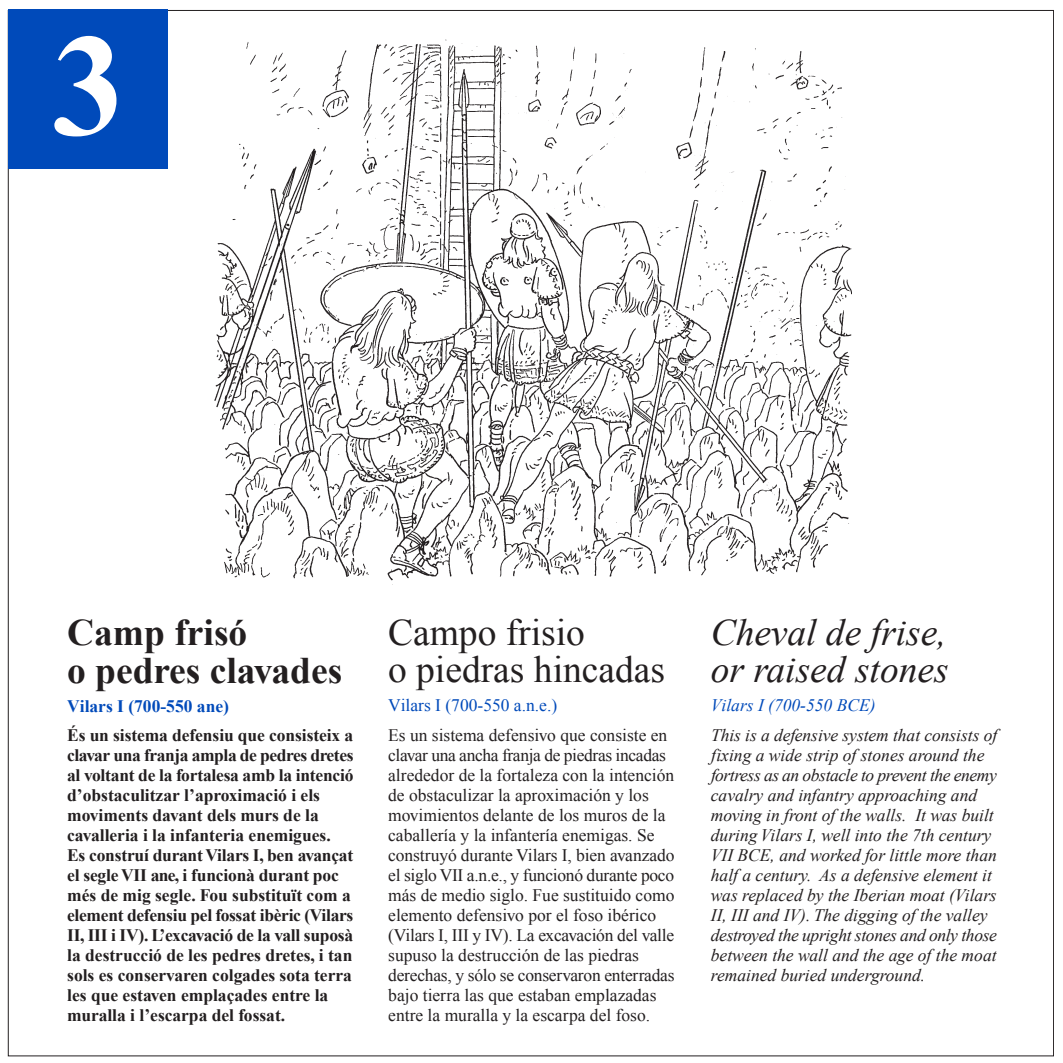
<style>
.page{position:relative;width:1063px;height:1063px;background:#fff}
.page>*{position:absolute;margin:0;border:0;box-sizing:border-box;transform-origin:0 0}
.t1{font:700 145.75px "Times New Roman";color:#fff}
.t2{font:italic 37.5px/37.5px "Times New Roman";color:#231f20}
.t3{font:37.5px/37.5px "Times New Roman";color:#231f20}
.t4{font:700 37.5px/37.5px "Times New Roman";color:#231f20}
.t5{font:17.5px/20px "Times New Roman";color:#231f20}
.t6{font:700 17.5px/20px "Times New Roman";letter-spacing:-.005em;color:#231f20}
.t7{font:italic 17.5px/20px "Times New Roman";color:#231f20}
.t8{font:17.5px "Times New Roman";color:#004aba}
.t9{font:700 17.5px "Times New Roman";color:#004aba}
.t10{font:italic 17.5px "Times New Roman";color:#004aba}
</style>
<div class="page">
<img style="left:214px;top:40px;width:637px;height:545px">
<div style="left:9px;top:10px;width:159px;height:159px;background:#004aba"></div>
<h1 class="t1" style="left:52px;top:5px;width:74px">3</h1>
<h2 class="t4" style="left:67px;top:614px;width:277px">Camp frisó<br>o pedres clavades</h2>
<p class="t9" style="left:67px;top:696px;width:163px">Vilars I (700-550 ane)</p>
<h2 class="t3" style="left:388px;top:613px;width:279px">Campo frisio<br>o piedras hincadas</h2>
<p class="t8" style="left:388px;top:695px;width:171px">Vilars I (700-550 a.n.e.)</p>
<h2 class="t2" style="left:711px;top:613px;width:239px">Cheval de frise, or raised stones</h2>
<p class="t10" style="left:711px;top:695px;width:166px">Vilars I (700-550 BCE)</p>
<p class="t6" style="left:67px;top:725px;width:288px">És un sistema defensiu que consisteix a clavar una franja ampla de pedres dretes al voltant de la fortalesa amb la intenció d’obstaculitzar l’aproximació i els moviments davant dels murs de la cavalleria i la infanteria enemigues.<br>Es construí durantVilars I, ben avançat el segleVII ane, i funcionà durant poc més de mig segle. Fou substituït com a element defensiu pel fossat ibèric (Vilars II, III i IV). L’excavació de la vall suposà la destrucció de les pedres dretes, i tan sols es conservaren colgades sota terra les que estaven emplaçades entre la muralla i l’escarpa del fossat.</p>
<p class="t5" style="left:388px;top:725px;width:288px">Es un sistema defensivo que consiste en clavar una ancha franja de piedras incadas alrededor de la fortaleza con la intención de obstaculizar la aproximación y los movimientos delante de los muros de la caballería y la infantería enemigas. Se construyó durante Vilars I, bien avanzado el siglo VII a.n.e., y funcionó durante poco más de medio siglo. Fue sustituido como elemento defensivo por el foso ibérico (Vilars I, III y IV). La excavación del valle supuso la destrucción de las piedras derechas, y sólo se conservaron enterradas bajo tierra las que estaban emplazadas entre la muralla y la escarpa del foso.</p>
<p class="t7" style="left:711px;top:725px;width:288px">This is a defensive system that consists of fixing a wide strip of stones around the fortress as an obstacle to prevent the enemy cavalry and infantry approaching and moving in front of the walls. It was built during Vilars I, well into the 7th century VII BCE, and worked for little more than half a century. As a defensive element it was replaced by the Iberian moat (Vilars II, III and IV). The digging of the valley destroyed the upright stones and only those between the wall and the age of the moat remained buried underground.</p>
</div>
